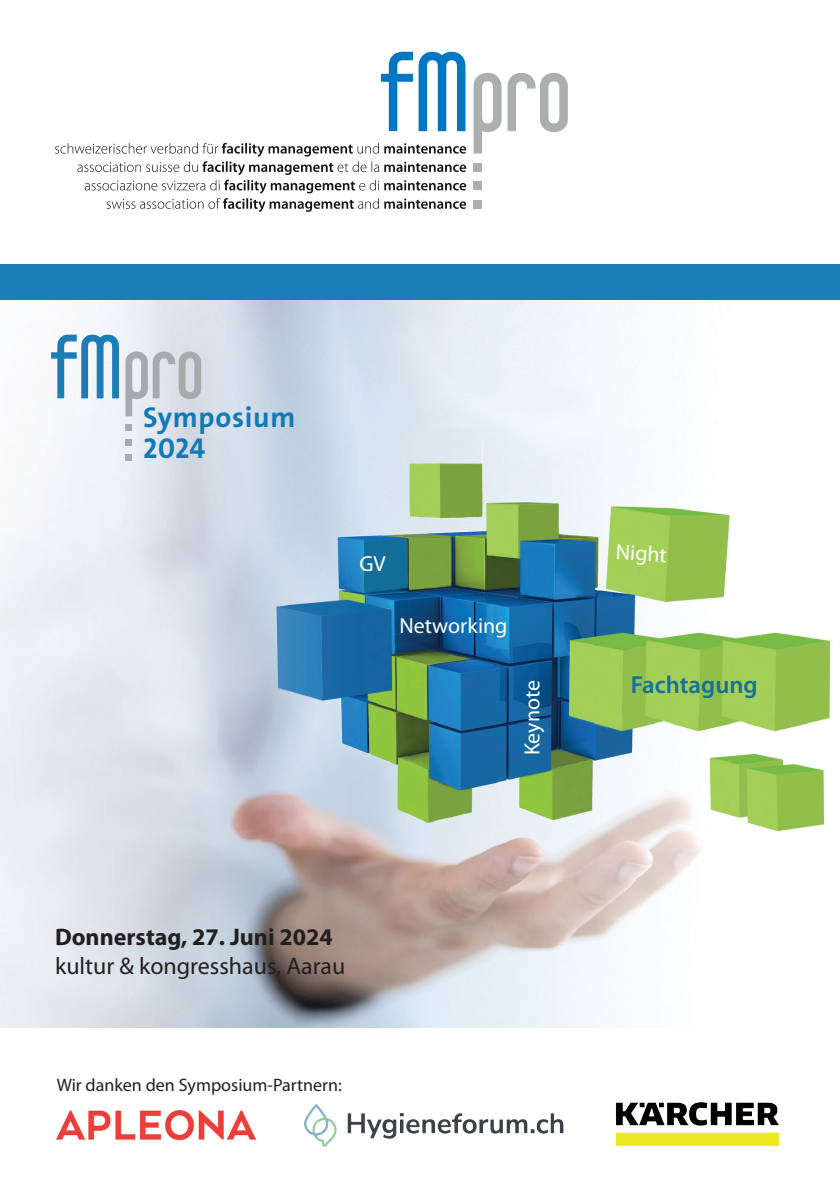
<style>
.page{position:relative;width:840px;height:1191px;background:#fff}
.page>*{position:absolute;margin:0;border:0;box-sizing:border-box;transform-origin:0 0}
.t1{font:28.8px/30.8px "The Sans LP7 Bld";letter-spacing:.025em;color:#117ab6}
.t2{font:600 24.6px "Myriad Pro";color:#147199}
.t3{font:24px "Myriad Pro";color:#231f20}
.t4{font:700 24px "Myriad Pro";color:#231f20}
.t5{font:21.8px "Myriad Pro";color:#fff}
.t6{font:18px "Myriad Pro";color:#231f20}
</style>
<div class="page">
<div style="left:0;top:264px;width:839px;height:762px;background:#1c7eb7"></div>
<svg style="left:55px;top:143px;width:411px;height:69px"></svg>
<svg style="left:473px;top:73px;width:28px;height:80px"></svg>
<svg style="left:381px;top:52px;width:84px;height:79px"></svg>
<svg style="left:507px;top:73px;width:60px;height:59px"></svg>
<div style="left:473px;top:163px;width:9px;height:9px;background:#abafaf"></div>
<div style="left:473px;top:182px;width:9px;height:8px;background:#abafaf"></div>
<div style="left:473px;top:200px;width:9px;height:9px;background:#abafaf"></div>
<img style="left:0;top:300px;width:839px;height:727px">
<svg style="left:51px;top:334px;width:68px;height:64px"></svg>
<svg style="left:125px;top:351px;width:76px;height:65px;background:#c9cdd2"></svg>
<div style="left:125px;top:424px;width:7px;height:7px;background:#a5aaac"></div>
<div style="left:125px;top:439px;width:7px;height:7px;background:#a5aaac"></div>
<div style="left:125px;top:454px;width:7px;height:6px;background:#a5aaac"></div>
<img style="left:57px;top:1110px;width:198px;height:29px">
<img style="left:304px;top:1103px;width:260px;height:43px">
<img style="left:616px;top:1102px;width:164px;height:44px">
<h1 class="t1" style="left:143px;top:402px;width:154px">Symposium<br>2024</h1>
<p class="t5" style="left:359px;top:550px;width:28px">GV</p>
<p class="t5" style="left:616px;top:538px;width:53px;rotate:3deg">Night</p>
<p class="t5" style="left:399px;top:612px;width:109px">Networking</p>
<p class="t5" style="left:518px;top:755px;width:77px;rotate:-90deg">Keynote</p>
<h2 class="t2" style="left:630px;top:669px;width:128px">Fachtagung</h2>
<h3 class="t4" style="left:55px;top:921px;width:279px">Donnerstag, 27. Juni 2024</h3>
<h3 class="t3" style="left:55px;top:951px;width:291px">kultur &amp; kongresshaus, Aarau</h3>
<p class="t6" style="left:57px;top:1073px;width:286px">Wir danken den Symposium-Partnern:</p>
</div>
